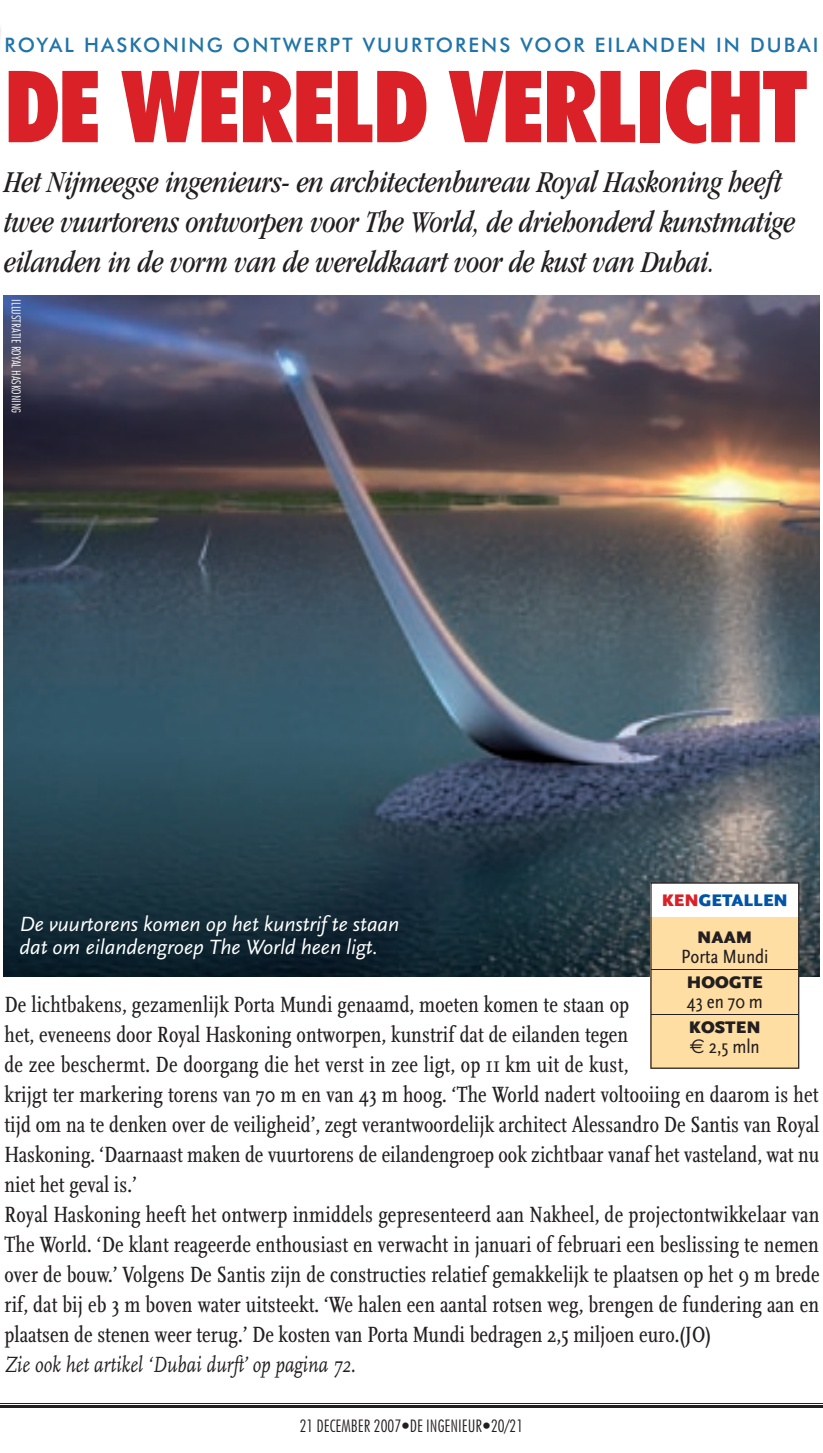
<style>
.page{position:relative;width:823px;height:1453px;background:#fff}
.page>*{position:absolute;margin:0;border:0;box-sizing:border-box;transform-origin:0 0}
.t1{font:900 condensed 100px "Futura BT";letter-spacing:-.01em;color:#da2128}
.t2{font:italic condensed 31.5px/40px "Garamond IT Cby BT";letter-spacing:-.01em;color:#231f20}
.t3{font:23px/30px "Scala Regular Con";letter-spacing:.005em;color:#231f20}
.t4{font:italic 23px "Scala";color:#231f20;scale:.84 1}
.t5{font:italic 21.5px/22.5px "Scala Sans";color:#fff}
.t6{font:500 20px "Futura BT";letter-spacing:.105em;color:#2074a8}
.t7{font:condensed 20px "Scala Sans";color:#231f20}
.t8{font:300 condensed 17.5px "Futura BT";color:#231f20}
.t9{font:900 17.5px/37.5px "Scala Sans";color:#0154a6;text-align:center}
.t10{font:900 17.5px "Scala Sans";color:#231f20}
.t11{font:300 condensed 12.5px "Futura BT";color:#fff}
.s1{color:#da2128}
.s2{color:#231f20}
.s3{font-family:"Euro Sans";font-stretch:normal}
</style>
<div class="page">
<svg style="left:0;top:1403px;width:822px;height:1px"></svg>
<hr style="left:0;top:1402px;width:822px;height:1px;background:#231f20">
<hr style="left:0;top:1405px;width:822px;height:2px;background:#231f20">
<img style="left:4px;top:295px;width:814px;height:681px">
<svg style="left:650px;top:882px;width:148px;height:187px"></svg>
<p class="t6" style="left:4px;top:33px;width:815px">ROYAL HASKONING ONTWERPT VUURTORENS VOOR EILANDEN IN DUBAI</p>
<h1 class="t1" style="left:4px;top:46px;width:803px">DE WERELD VERLICHT</h1>
<h2 class="t2" style="left:4px;top:162px;width:792px">Het Nijmeegse ingenieurs- en architectenbureau Royal Haskoning heeft twee vuurtorens ontworpen voor The World, de driehonderd kunstmatige eilanden in de vorm van de wereldkaart voor de kust van Dubai.</h2>
<p class="t11" style="left:24px;top:299px;width:115px;rotate:90deg">ILLUSTRATIE ROYAL HASKONING</p>
<p class="t9" style="left:661px;top:882px;width:128px"><span class="s1">KEN</span>GETALLEN<br><span class="s2">NAAM</span></p>
<p class="t7" style="left:680px;top:946px;width:89px">Porta Mundi</p>
<p class="t10" style="left:686px;top:973px;width:77px">HOOGTE</p>
<p class="t7" style="left:686px;top:991px;width:77px">43 en 70 m</p>
<p class="t10" style="left:688px;top:1018px;width:73px">KOSTEN</p>
<p class="t7" style="left:689px;top:1036px;width:71px"><span class="s3">€</span> 2,5 mln</p>
<p class="t5" style="left:19px;top:913px;width:381px">De vuurtorens komen op het kunstrif te staan dat om eilandengroep The World heen ligt.</p>
<p class="t3" style="left:4px;top:990px;width:816px">De lichtbakens, gezamenlijk Porta Mundi genaamd, moeten komen te staan op<br>het, eveneens door Royal Haskoning ontworpen, kunstrif dat de eilanden tegen<br>de zee beschermt. De doorgang die het verst in zee ligt, op 11 km uit de kust,<br>krijgt ter markering torens van 70 m en van 43 m hoog. ‘The World nadert voltooiing en daarom is het tijd om na te denken over de veiligheid’, zegt verantwoordelijk architect Alessandro De Santis van Royal Haskoning. ‘Daarnaast maken de vuurtorens de eilandengroep ook zichtbaar vanaf het vasteland, wat nu niet het geval is.’<br>Royal Haskoning heeft het ontwerp inmiddels gepresenteerd aan Nakheel, de projectontwikkelaar van The World. ‘De klant reageerde enthousiast en verwacht in januari of februari een beslissing te nemen over de bouw.’ Volgens De Santis zijn de constructies relatief gemakkelijk te plaatsen op het 9 m brede rif, dat bij eb 3 m boven water uitsteekt. ‘We halen een aantal rotsen weg, brengen de fundering aan en plaatsen de stenen weer terug.’ De kosten van Porta Mundi bedragen 2,5 miljoen euro.(JO)</p>
<p class="t4" style="left:4px;top:1353px;width:419px">Zie ook het artikel ‘Dubai durft’ op pagina 72.</p>
<p class="t8" style="left:299px;top:1415px;width:225px">21 DECEMBER 2007 DE INGENIEUR 20/21</p>
</div>
